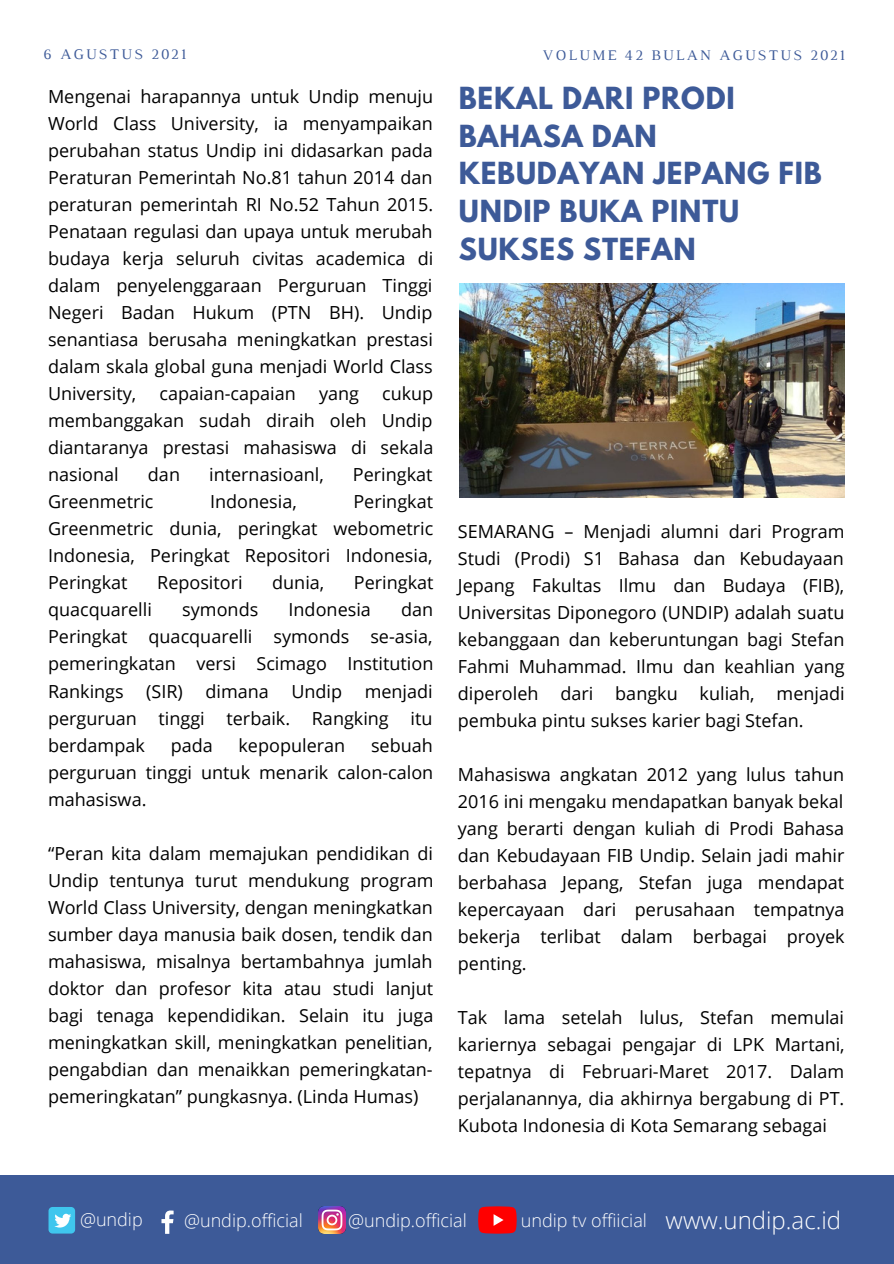
<style>
.page{position:relative;width:894px;height:1264px;background:#fff}
.page>*{position:absolute;margin:0;border:0;box-sizing:border-box;transform-origin:0 0}
.t1{font:700 27px/37.7px "League Spartan";letter-spacing:.03em;color:#3d5a98}
.t2{font:300 24px "Open Sans";color:#fff}
.t3{font:18px/27px "Open Sans";color:#000;text-align:justify}
.t4{font:300 18px "Open Sans";color:#fff}
.t5{font:15px "Luthier";letter-spacing:.14em;color:#3d5a98}
</style>
<div class="page">
<div style="left:0;top:1175px;width:893px;height:88px;background:#3d5a98"></div>
<div style="left:48px;top:1206px;width:27px;height:27px;background:#3fc6ee;border-radius:4px"></div>
<svg style="left:54px;top:1213px;width:17px;height:14px"></svg>
<svg style="left:161px;top:1210px;width:12px;height:23px"></svg>
<svg style="left:478px;top:1206px;width:38px;height:27px"></svg>
<img style="left:318px;top:1206px;width:27px;height:27px">
<img style="left:459px;top:283px;width:385px;height:214px">
<p class="t5" style="left:44px;top:49px;width:144px">6 AGUSTUS 2021</p>
<p class="t5" style="left:542px;top:49px;width:304px">VOLUME 42 BULAN AGUSTUS 2021</p>
<p class="t3" style="left:48px;top:82px;width:387px">Mengenai harapannya untuk Undip menuju World Class University, ia menyampaikan perubahan status Undip ini didasarkan pada Peraturan Pemerintah No.81 tahun 2014 dan peraturan pemerintah RI No.52 Tahun 2015.<br>Penataan regulasi dan upaya untuk merubah budaya kerja seluruh civitas academica di dalam penyelenggaraan Perguruan Tinggi Negeri Badan Hukum (PTN BH). Undip senantiasa berusaha meningkatkan prestasi dalam skala global guna menjadi World Class University,</p>
<p class="t3" style="left:48px;top:379px;width:387px;text-indent:334px">cukup membanggakan sudah diraih oleh Undip diantaranya prestasi mahasiswa di sekala nasional</p>
<p class="t3" style="left:159px;top:379px;width:138px">capaian-capaian</p>
<p class="t3" style="left:319px;top:379px;width:41px">yang</p>
<p class="t3" style="left:148px;top:461px;width:34px">dan</p>
<p class="t3" style="left:209px;top:461px;width:116px">internasioanl,</p>
<p class="t3" style="left:353px;top:461px;width:81px">Peringkat</p>
<p class="t3" style="left:48px;top:488px;width:107px">Greenmetric</p>
<p class="t3" style="left:210px;top:488px;width:88px">Indonesia,</p>
<p class="t3" style="left:48px;top:488px;width:386px;text-indent:305px">Peringkat Greenmetric dunia, peringkat webometric Indonesia, Peringkat Repositori Indonesia, Peringkat</p>
<p class="t3" style="left:157px;top:569px;width:87px">Repositori</p>
<p class="t3" style="left:272px;top:569px;width:54px">dunia,</p>
<p class="t3" style="left:354px;top:569px;width:81px">Peringkat</p>
<p class="t3" style="left:48px;top:596px;width:105px">quacquarelli</p>
<p class="t3" style="left:182px;top:596px;width:77px">symonds</p>
<p class="t3" style="left:288px;top:596px;width:84px">Indonesia</p>
<p class="t3" style="left:48px;top:596px;width:387px;text-indent:353px">dan Peringkat quacquarelli symonds se-asia, pemeringkatan versi Scimago Institution Rankings (SIR) dimana Undip menjadi perguruan tinggi terbaik. Rangking itu berdampak</p>
<p class="t3" style="left:48px;top:731px;width:386px;text-indent:323px">sebuah perguruan tinggi untuk menarik calon-calon mahasiswa.</p>
<p class="t3" style="left:48px;top:839px;width:387px">“Peran kita dalam memajukan pendidikan di Undip tentunya turut mendukung program World Class University, dengan meningkatkan sumber daya manusia baik dosen, tendik dan mahasiswa, misalnya bertambahnya jumlah doktor dan profesor kita atau studi lanjut bagi tenaga kependidikan. Selain itu juga meningkatkan skill, meningkatkan penelitian, pengabdian dan menaikkan pemeringkatan&shy;pemeringkatan” pungkasnya. (Linda Humas)</p>
<p class="t3" style="left:171px;top:731px;width:44px">pada</p>
<p class="t3" style="left:238px;top:731px;width:108px">kepopuleran</p>
<h1 class="t1" style="left:458px;top:83px;width:364px">BEKAL DARI PRODI<br>BAHASA DAN<br>KEBUDAYAN JEPANG FIB<br>UNDIP BUKA PINTU<br>SUKSES STEFAN</h1>
<p class="t3" style="left:457px;top:517px;width:388px">SEMARANG – Menjadi alumni dari Program Studi (Prodi) S1 Bahasa dan Kebudayaan Jepang Fakultas Ilmu dan Budaya (FIB), Universitas Diponegoro (UNDIP) adalah suatu kebanggaan dan keberuntungan bagi Stefan Fahmi Muhammad. Ilmu dan keahlian yang diperoleh dari bangku kuliah, menjadi pembuka pintu sukses karier bagi Stefan.</p>
<p class="t3" style="left:457px;top:760px;width:388px">Mahasiswa angkatan 2012 yang lulus tahun 2016 ini mengaku mendapatkan banyak bekal yang berarti dengan kuliah di Prodi Bahasa dan Kebudayaan FIB Undip. Selain jadi mahir berbahasa Jepang, Stefan juga mendapat kepercayaan dari perusahaan tempatnya bekerja terlibat dalam berbagai proyek penting.</p>
<p class="t3" style="left:457px;top:1003px;width:388px">Tak lama setelah lulus, Stefan memulai kariernya sebagai pengajar di LPK Martani, tepatnya di Februari-Maret 2017. Dalam perjalanannya, dia akhirnya bergabung di PT.<br>Kubota Indonesia di Kota Semarang sebagai</p>
<p class="t4" style="left:80px;top:1207px;width:64px">@undip</p>
<p class="t4" style="left:184px;top:1207px;width:120px">@undip.official</p>
<p class="t4" style="left:348px;top:1207px;width:120px">@undip.official</p>
<p class="t4" style="left:520px;top:1207px;width:128px">undip tv offiicial</p>
<h2 class="t2" style="left:665px;top:1203px;width:177px">www.undip.ac.id</h2>
</div>
